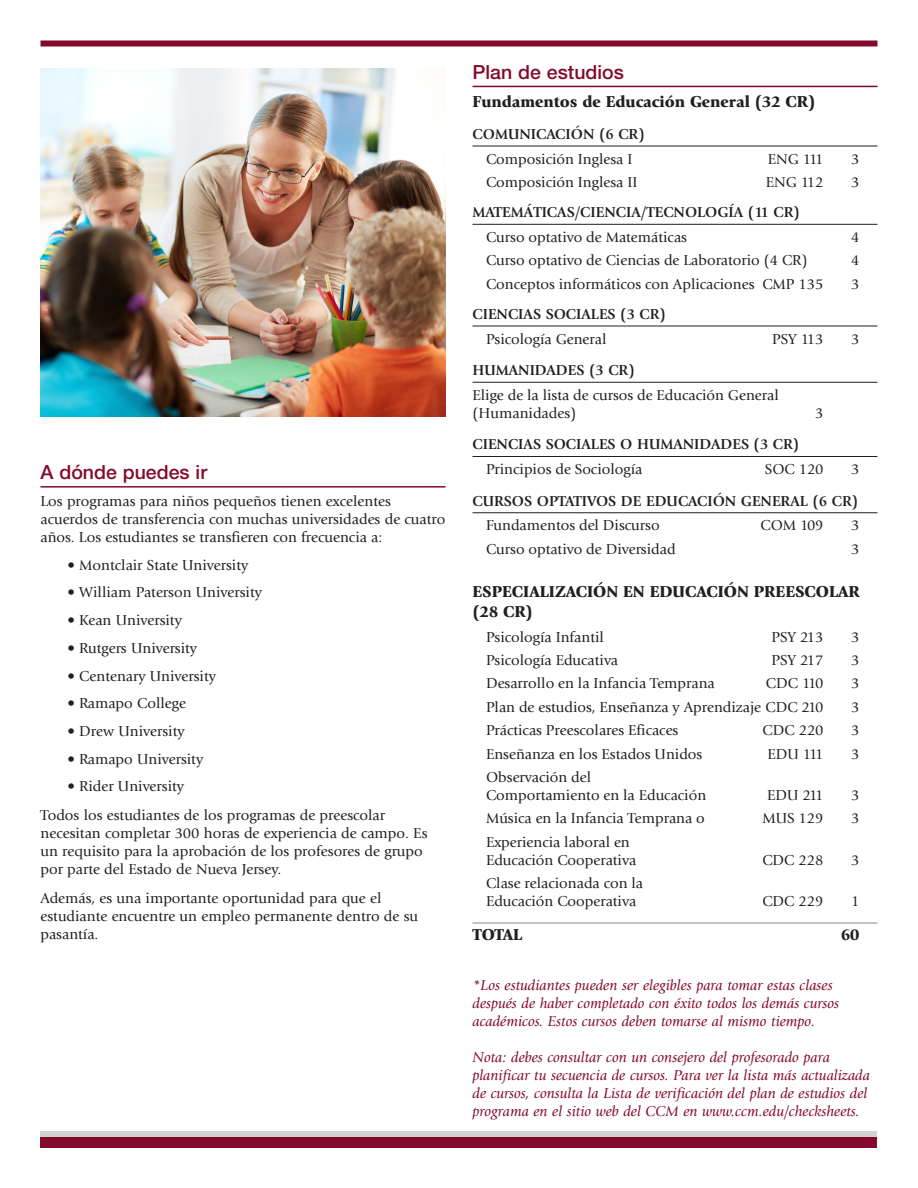
<style>
.page{position:relative;width:918px;height:1188px;background:#fff}
.page>*{position:absolute;margin:0;border:0;box-sizing:border-box;transform-origin:0 0}
.Headers{font:500 19.5px "Helvetica Neue";color:#830a2b}
.Curriculum_Subhead{font:900 16.5px/19.8px "Giovanni";color:#231f20}
.Total_Program_Credit{font:900 16.5px "Giovanni";letter-spacing:-.02em;color:#231f20}
.Course{font:15px/18px "Giovanni";color:#231f20}
.Copy{font:15px/18px "Giovanni";color:#231f20}
.Advisor_Note{font:italic 15px/18px "Giovanni";color:#830a2b}
.Course_Column_Header{font:700 15px "Giovanni";color:#231f20}
</style>
<div class="page">
<div style="left:40px;top:1131px;width:837px;height:17px;background:#d1d2d4"></div>
<div style="left:40px;top:1137px;width:837px;height:11px;background:#830a2b"></div>
<div style="left:40px;top:40px;width:838px;height:6px;background:#830a2b"></div>
<hr style="left:40px;top:486px;width:406px;height:2px;background:#830a2b">
<hr style="left:472px;top:86px;width:406px;height:1px;background:#830a2b">
<hr style="left:472px;top:146px;width:406px;height:1px;background:#231f20">
<hr style="left:472px;top:224px;width:406px;height:1px;background:#231f20">
<hr style="left:472px;top:326px;width:406px;height:1px;background:#231f20">
<hr style="left:472px;top:382px;width:406px;height:1px;background:#231f20">
<hr style="left:472px;top:456px;width:406px;height:1px;background:#231f20">
<hr style="left:472px;top:512px;width:406px;height:1px;background:#231f20">
<hr style="left:472px;top:922px;width:406px;height:2px;background:#939598">
<img style="left:40px;top:68px;width:406px;height:349px">
<p class="Headers" style="left:40px;top:461px;width:168px">A dónde puedes ir</p>
<p class="Copy" style="left:40px;top:492px;width:406px">Los programas para niños pequeños tienen excelentes acuerdos de transferencia con muchas universidades de cuatro años. Los estudiantes se transfieren con frecuencia a:</p>
<p class="Copy" style="left:68px;top:556px;width:182px">• Montclair State University</p>
<p class="Copy" style="left:68px;top:584px;width:196px">• William Paterson University</p>
<p class="Copy" style="left:68px;top:611px;width:116px">• Kean University</p>
<p class="Copy" style="left:68px;top:639px;width:131px">• Rutgers University</p>
<p class="Copy" style="left:68px;top:667px;width:150px">• Centenary University</p>
<p class="Copy" style="left:68px;top:695px;width:120px">• Ramapo College</p>
<p class="Copy" style="left:68px;top:722px;width:119px">• Drew University</p>
<p class="Copy" style="left:68px;top:750px;width:137px">• Ramapo University</p>
<p class="Copy" style="left:68px;top:778px;width:118px">• Rider University</p>
<p class="Copy" style="left:40px;top:806px;width:389px">Todos los estudiantes de los programas de preescolar necesitan completar 300 horas de experiencia de campo. Es un requisito para la aprobación de los profesores de grupo por parte del Estado de Nueva Jersey.</p>
<p class="Copy" style="left:40px;top:889px;width:379px">Además, es una importante oportunidad para que el estudiante encuentre un empleo permanente dentro de su pasantía.</p>
<p class="Headers" style="left:472px;top:60px;width:153px">Plan de estudios</p>
<p class="Curriculum_Subhead" style="left:472px;top:92px;width:344px">Fundamentos de Educación General (32 CR)</p>
<p class="Course_Column_Header" style="left:472px;top:125px;width:174px">COMUNICACIÓN (6 CR)</p>
<p class="Course" style="left:486px;top:150px;width:148px">Composición Inglesa I</p>
<p class="Course" style="left:768px;top:150px;width:57px">ENG 111</p>
<p class="Course" style="left:851px;top:150px;width:10px">3</p>
<p class="Course" style="left:486px;top:173px;width:153px">Composición Inglesa II</p>
<p class="Course" style="left:766px;top:173px;width:59px">ENG 112</p>
<p class="Course" style="left:851px;top:173px;width:10px">3</p>
<p class="Course_Column_Header" style="left:472px;top:204px;width:329px">MATEMÁTICAS/CIENCIA/TECNOLOGÍA (11 CR)</p>
<p class="Course" style="left:486px;top:228px;width:203px">Curso optativo de Matemáticas</p>
<p class="Course" style="left:851px;top:228px;width:10px">4</p>
<p class="Course" style="left:486px;top:252px;width:323px">Curso optativo de Ciencias de Laboratorio (4 CR)</p>
<p class="Course" style="left:851px;top:252px;width:10px">4</p>
<p class="Course" style="left:486px;top:275px;width:339px">Conceptos informáticos con Aplicaciones CMP 135</p>
<p class="Course" style="left:851px;top:275px;width:10px">3</p>
<p class="Course_Column_Header" style="left:472px;top:305px;width:195px">CIENCIAS SOCIALES (3 CR)</p>
<p class="Course" style="left:486px;top:330px;width:122px">Psicología General</p>
<p class="Course" style="left:772px;top:330px;width:53px">PSY 113</p>
<p class="Course" style="left:851px;top:330px;width:10px">3</p>
<p class="Course_Column_Header" style="left:472px;top:361px;width:164px">HUMANIDADES (3 CR)</p>
<p class="Course" style="left:472px;top:386px;width:308px">Elige de la lista de cursos de Educación General (Humanidades)</p>
<p class="Course" style="left:815px;top:404px;width:10px">3</p>
<p class="Course_Column_Header" style="left:472px;top:436px;width:328px">CIENCIAS SOCIALES O HUMANIDADES (3 CR)</p>
<p class="Course" style="left:486px;top:460px;width:158px">Principios de Sociología</p>
<p class="Course" style="left:765px;top:460px;width:60px">SOC 120</p>
<p class="Course" style="left:851px;top:460px;width:10px">3</p>
<p class="Course_Column_Header" style="left:472px;top:492px;width:387px">CURSOS OPTATIVOS DE EDUCACIÓN GENERAL (6 CR)</p>
<p class="Course" style="left:486px;top:517px;width:175px">Fundamentos del Discurso</p>
<p class="Course" style="left:760px;top:517px;width:65px">COM 109</p>
<p class="Course" style="left:851px;top:517px;width:10px">3</p>
<p class="Course" style="left:486px;top:540px;width:191px">Curso optativo de Diversidad</p>
<p class="Course" style="left:851px;top:540px;width:10px">3</p>
<p class="Curriculum_Subhead" style="left:472px;top:582px;width:389px">ESPECIALIZACIÓN EN EDUCACIÓN PREESCOLAR (28 CR)</p>
<p class="Course" style="left:486px;top:628px;width:120px">Psicología Infantil</p>
<p class="Course" style="left:772px;top:628px;width:53px">PSY 213</p>
<p class="Course" style="left:851px;top:628px;width:10px">3</p>
<p class="Course" style="left:486px;top:651px;width:134px">Psicología Educativa</p>
<p class="Course" style="left:772px;top:651px;width:53px">PSY 217</p>
<p class="Course" style="left:851px;top:651px;width:10px">3</p>
<p class="Course" style="left:486px;top:675px;width:230px">Desarrollo en la Infancia Temprana</p>
<p class="Course" style="left:766px;top:675px;width:59px">CDC 110</p>
<p class="Course" style="left:851px;top:675px;width:10px">3</p>
<p class="Course" style="left:486px;top:698px;width:339px">Plan de estudios, Enseñanza y Aprendizaje CDC 210</p>
<p class="Course" style="left:851px;top:698px;width:10px">3</p>
<p class="Course" style="left:486px;top:721px;width:194px">Prácticas Preescolares Eficaces</p>
<p class="Course" style="left:763px;top:721px;width:62px">CDC 220</p>
<p class="Course" style="left:851px;top:721px;width:10px">3</p>
<p class="Course" style="left:486px;top:745px;width:218px">Enseñanza en los Estados Unidos</p>
<p class="Course" style="left:768px;top:745px;width:57px">EDU 111</p>
<p class="Course" style="left:851px;top:745px;width:10px">3</p>
<p class="Course" style="left:486px;top:768px;width:222px">Observación del<br>Comportamiento en la Educación</p>
<p class="Course" style="left:767px;top:786px;width:58px">EDU 211</p>
<p class="Course" style="left:851px;top:786px;width:10px">3</p>
<p class="Course" style="left:486px;top:810px;width:220px">Música en la Infancia Temprana o</p>
<p class="Course" style="left:762px;top:810px;width:63px">MUS 129</p>
<p class="Course" style="left:851px;top:810px;width:10px">3</p>
<p class="Course" style="left:486px;top:833px;width:152px">Experiencia laboral en<br>Educación Cooperativa</p>
<p class="Course" style="left:762px;top:851px;width:63px">CDC 228</p>
<p class="Course" style="left:851px;top:851px;width:10px">3</p>
<p class="Course" style="left:486px;top:874px;width:159px">Clase relacionada con la<br>Educación Cooperativa</p>
<p class="Course" style="left:762px;top:892px;width:63px">CDC 229</p>
<p class="Course" style="left:851px;top:892px;width:10px">1</p>
<p class="Total_Program_Credit" style="left:472px;top:925px;width:51px">TOTAL</p>
<p class="Total_Program_Credit" style="left:841px;top:925px;width:20px">60</p>
<p class="Advisor_Note" style="left:472px;top:976px;width:368px">*Los estudiantes pueden ser elegibles para tomar estas clases después de haber completado con éxito todos los demás cursos académicos. Estos cursos deben tomarse al mismo tiempo.</p>
<p class="Advisor_Note" style="left:472px;top:1048px;width:399px">Nota: debes consultar con un consejero del profesorado para planificar tu secuencia de cursos. Para ver la lista más actualizada de cursos, consulta la Lista de verificación del plan de estudios del programa en el sitio web del CCM en www.ccm.edu/checksheets.</p>
</div>
